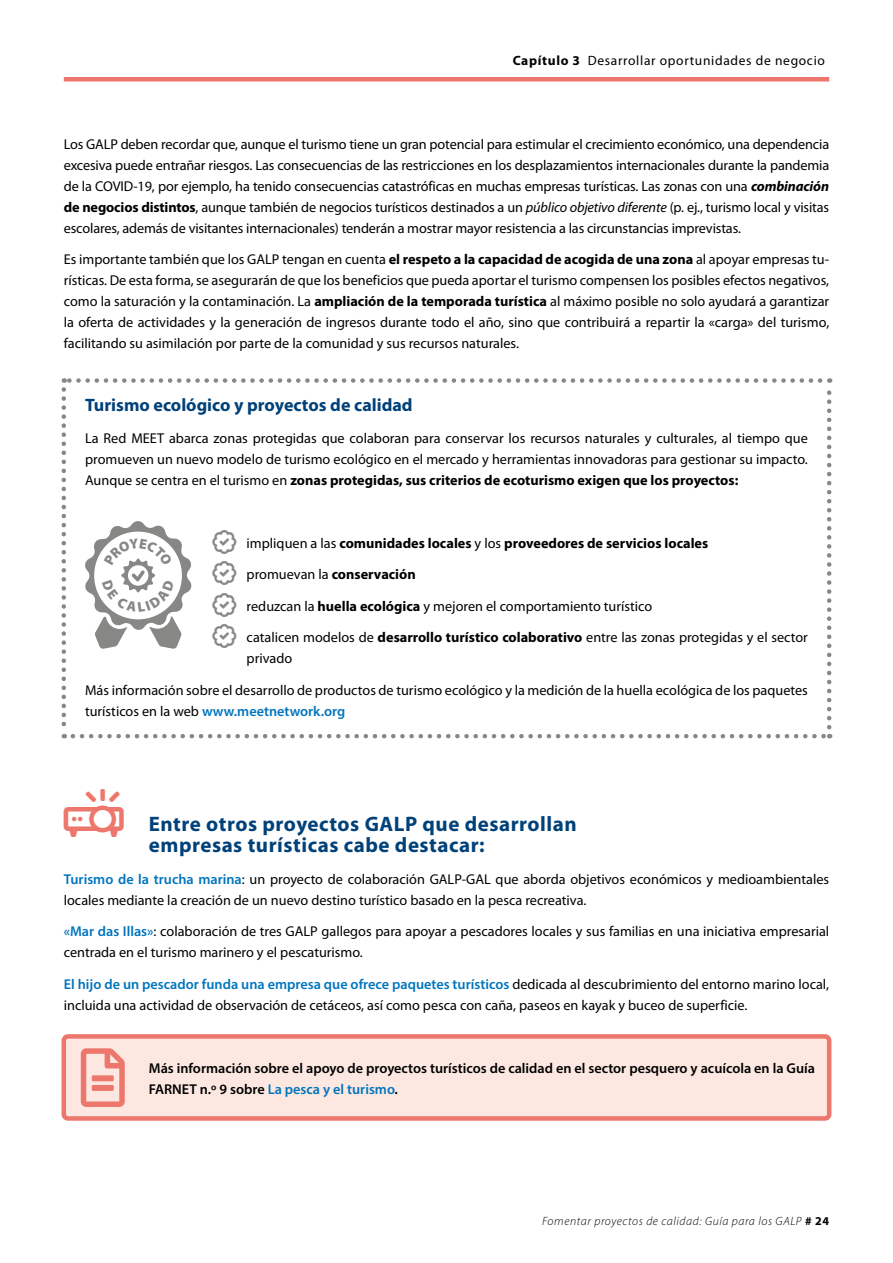
<style>
.page{position:relative;width:893px;height:1263px;background:#fff}
.page>*{position:absolute;margin:0;border:0;box-sizing:border-box;transform-origin:0 0}
.t1{font:700 21px/21px "Myriad Pro";letter-spacing:.025em;color:#004179}
.t2{font:700 18px "Myriad Pro";color:#004179}
.t3{font:14.25px/21px "Myriad Pro";color:#000}
.t4{font:600 14.25px/21px "Myriad Pro";color:#000}
.t5{font:700 14.25px "Myriad Pro";color:#000}
.t6{font:13.5px "Myriad Pro";letter-spacing:.05em;color:#000}
.t7{font:italic 300 12px "Myriad Pro";letter-spacing:.05em;color:#000}
.s1{font-weight:700}
.s2{font-weight:700;font-style:italic}
.s3{font-style:italic}
.s4{font-weight:400}
.s5{font-weight:600;color:#0075be}
.s6{color:#0075be}
.s7{font-weight:700;font-style:normal}
</style>
<div class="page">
<div style="left:64px;top:77px;width:765px;height:5px;background:#ee776d"></div>
<svg style="left:62px;top:389px;width:4px;height:349px"></svg>
<svg style="left:73px;top:734px;width:757px;height:4px"></svg>
<svg style="left:827px;top:378px;width:4px;height:349px"></svg>
<svg style="left:64px;top:378px;width:756px;height:5px"></svg>
<div style="left:64px;top:1036px;width:765px;height:82px;background:#fce7e1"></div>
<div style="left:62px;top:1034px;width:769px;height:87px;border:4px solid #ee776d;border-radius:4px"></div>
<svg style="left:85px;top:521px;width:107px;height:128px"></svg>
<p class="t6" style="left:513px;top:52px;width:314px"><span class="s1">Capítulo 3</span> Desarrollar oportunidades de negocio</p>
<p class="t3" style="left:64px;top:133px;width:767px;text-align:justify">Los GALP deben recordar que, aunque el turismo tiene un gran potencial para estimular el crecimiento económico, una dependencia excesiva puede entrañar riesgos. Las consecuencias de las restricciones en los desplazamientos internacionales durante la pandemia de la COVID-19, por ejemplo, ha tenido consecuencias catastróficas en muchas empresas turísticas. Las zonas con una <span class="s2">combinación </span><span class="s1">de negocios distintos</span>, aunque también de negocios turísticos destinados a un <span class="s3">público objetivo diferente</span> (p. ej., turismo local y visitas escolares, además de visitantes internacionales) tenderán a mostrar mayor resistencia a las circunstancias imprevistas.</p>
<p class="t3" style="left:64px;top:249px;width:767px;text-align:justify">Es importante también que los GALP tengan en cuenta <span class="s1">el respeto a la capacidad de acogida de una zona</span> al apoyar empresas tu&shy;rísticas. De esta forma, se asegurarán de que los beneficios que pueda aportar el turismo compensen los posibles efectos negativos, como la saturación y la contaminación. La <span class="s1">ampliación de la temporada turística</span> al máximo posible no solo ayudará a garantizar la oferta de actividades y la generación de ingresos durante todo el año, sino que contribuirá a repartir la «carga» del turismo, facilitando su asimilación por parte de la comunidad y sus recursos naturales.</p>
<p class="t2" style="left:85px;top:393px;width:329px">Turismo ecológico y proyectos de calidad</p>
<p class="t3" style="left:85px;top:427px;width:724px;text-align:justify">La Red MEET abarca zonas protegidas que colaboran para conservar los recursos naturales y culturales, al tiempo que promueven un nuevo modelo de turismo ecológico en el mercado y herramientas innovadoras para gestionar su impacto.<br>Aunque se centra en el turismo en <span class="s1">zonas protegidas, sus criterios de ecoturismo exigen que los proyectos:</span></p>
<p class="t5" style="left:247px;top:533px;width:463px"><span class="s4">impliquen a las</span> comunidades locales <span class="s4">y los</span> proveedores de servicios locales</p>
<p class="t5" style="left:247px;top:565px;width:171px"><span class="s4">promuevan la</span> conservación</p>
<p class="t3" style="left:247px;top:595px;width:407px">reduzcan la <span class="s1">huella ecológica</span> y mejoren el comportamiento turístico</p>
<p class="t3" style="left:247px;top:626px;width:563px">catalicen modelos de <span class="s1">desarrollo turístico colaborativo</span> entre las zonas protegidas y el sector privado</p>
<p class="t3" style="left:85px;top:679px;width:724px">Más información sobre el desarrollo de productos de turismo ecológico y la medición de la huella ecológica de los paquetes turísticos en la web <span class="s5">www.meetnetwork.org</span></p>
<h1 class="t1" style="left:149px;top:813px;width:429px">Entre otros proyectos GALP que desarrollan empresas turísticas cabe destacar:</h1>
<p class="t3" style="left:64px;top:868px;width:767px"><span class="s5">Turismo de la trucha marina</span>: un proyecto de colaboración GALP-GAL que aborda objetivos económicos y medioambientales locales mediante la creación de un nuevo destino turístico basado en la pesca recreativa.</p>
<p class="t3" style="left:64px;top:921px;width:767px"><span class="s5">«Mar das Illas»</span>: colaboración de tres GALP gallegos para apoyar a pescadores locales y sus familias en una iniciativa empresarial centrada en el turismo marinero y el pescaturismo.</p>
<p class="t3" style="left:64px;top:973px;width:767px"><span class="s5">El hijo de un pescador funda una empresa que ofrece paquetes turísticos</span> dedicada al descubrimiento del entorno marino local, incluida una actividad de observación de cetáceos, así como pesca con caña, paseos en kayak y buceo de superficie.</p>
<p class="t4" style="left:149px;top:1057px;width:668px">Más información sobre el apoyo de proyectos turísticos de calidad en el sector pesquero y acuícola en la Guía<br>FARNET n.º 9 sobre <span class="s6">La pesca y el turismo</span>.</p>
<p class="t7" style="left:542px;top:1214px;width:288px">Fomentar proyectos de calidad: Guía para los GALP <span class="s7"># 24</span></p>
</div>
